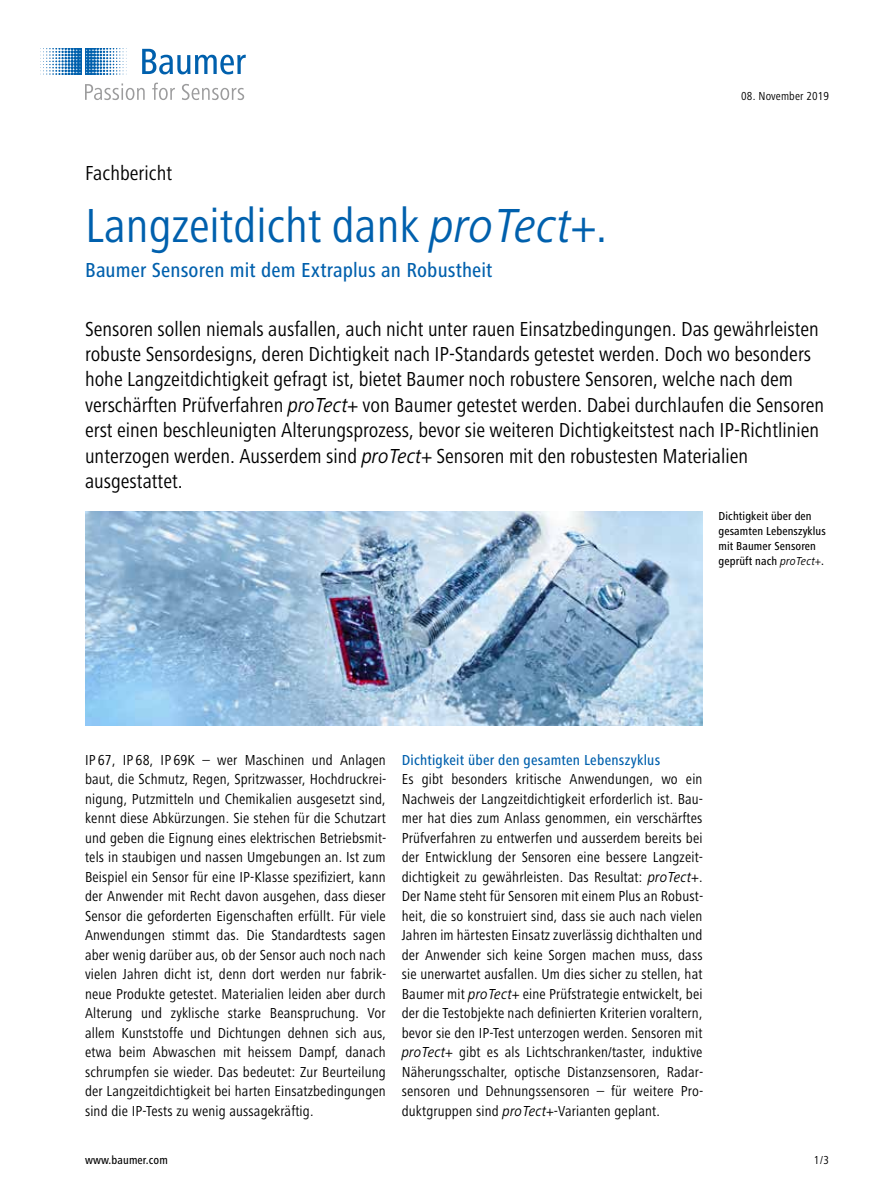
<style>
.page{position:relative;width:893px;height:1188px;background:#fff}
.page>*{position:absolute;margin:0;border:0;box-sizing:border-box;transform-origin:0 0}
.t1{font:condensed 49.5px "Frutiger Next LT";color:#0060ad}
.t2{font:condensed 21px/25.5px "Frutiger Next LT";color:#000}
.t3{font:500 condensed 21px "Frutiger Next LT";letter-spacing:.005em;color:#0060ad}
.t4{font:condensed 15px/19.5px "Frutiger Next LT";letter-spacing:.01em;color:#000;text-align:justify}
.t5{font:500 condensed 15px "Frutiger Next LT";letter-spacing:.015em;color:#0060ad}
.t6{font:500 condensed 12px/15px "Frutiger Next LT";letter-spacing:.01em;color:#000}
.t7{font:condensed 12px "Frutiger Next LT";letter-spacing:.01em;color:#000}
.s1{font-style:italic;font-stretch:normal}
.s2{font-weight:400;font-style:italic;font-stretch:normal}
</style>
<div class="page">
<img style="left:85px;top:511px;width:617px;height:215px">
<svg style="left:142px;top:49px;width:104px;height:25px"></svg>
<svg style="left:40px;top:49px;width:87px;height:26px"></svg>
<svg style="left:85px;top:83px;width:60px;height:17px"></svg>
<svg style="left:152px;top:83px;width:23px;height:17px"></svg>
<svg style="left:182px;top:84px;width:62px;height:16px"></svg>
<p class="t7" style="left:741px;top:89px;width:89px">08. November 2019</p>
<h2 class="t2" style="left:85px;top:160px;width:89px">Fachbericht</h2>
<h1 class="t1" style="left:85px;top:199px;width:524px">Langzeitdicht dank <span class="s1">proTect+</span>.</h1>
<h2 class="t3" style="left:85px;top:258px;width:409px">Baumer Sensoren mit dem Extraplus an Robustheit</h2>
<p class="t2" style="left:85px;top:316px;width:741px">Sensoren sollen niemals ausfallen, auch nicht unter rauen Einsatzbedingungen. Das gewährleisten robuste Sensordesigns, deren Dichtigkeit nach IP-Standards getestet werden. Doch wo besonders hohe Langzeitdichtigkeit gefragt ist, bietet Baumer noch robustere Sensoren, welche nach dem verschärften Prüfverfahren <span class="s1">proTect+</span> von Baumer getestet werden. Dabei durchlaufen die Sensoren erst einen beschleunigten Alterungsprozess, bevor sie weiteren Dichtigkeitstest nach IP-Richtlinien unterzogen werden. Ausserdem sind <span class="s1">proTect+</span> Sensoren mit den robustesten Materialien ausgestattet.</p>
<p class="t6" style="left:718px;top:509px;width:109px">Dichtigkeit über den gesamten Lebenszyklus mit Baumer Sensoren geprüft nach <span class="s2">proTect+</span>.</p>
<p class="t4" style="left:85px;top:750px;width:303px">IP 67, IP 68, IP 69K – wer Maschinen und Anlagen baut, die Schmutz, Regen, Spritzwasser, Hochdruckrei&shy;nigung, Putzmitteln und Chemikalien ausgesetzt sind, kennt diese Abkürzungen. Sie stehen für die Schutzart und geben die Eignung eines elektrischen Betriebsmit&shy;tels in staubigen und nassen Umgebungen an. Ist zum Beispiel ein Sensor für eine IP-Klasse spezifiziert, kann der Anwender mit Recht davon ausgehen, dass dieser Sensor die geforderten Eigenschaften erfüllt. Für viele Anwendungen stimmt das. Die Standardtests sagen aber wenig darüber aus, ob der Sensor auch noch nach vielen Jahren dicht ist, denn dort werden nur fabrik&shy;neue Produkte getestet. Materialien leiden aber durch Alterung und zyklische starke Beanspruchung. Vor allem Kunststoffe und Dichtungen dehnen sich aus, etwa beim Abwaschen mit heissem Dampf, danach schrumpfen sie wieder. Das bedeutet: Zur Beurteilung der Langzeitdichtigkeit bei harten Einsatzbedingungen sind die IP-Tests zu wenig aussagekräftig.</p>
<p class="t5" style="left:402px;top:751px;width:260px">Dichtigkeit über den gesamten Lebenszyklus</p>
<p class="t4" style="left:402px;top:769px;width:303px">Es gibt besonders kritische Anwendungen, wo ein Nachweis der Langzeitdichtigkeit erforderlich ist. Bau&shy;mer hat dies zum Anlass genommen, ein verschärftes Prüfverfahren zu entwerfen und ausserdem bereits bei der Entwicklung der Sensoren eine bessere Langzeit&shy;dichtigkeit zu gewährleisten. Das Resultat: <span class="s1">proTect+</span>.<br>Der Name steht für Sensoren mit einem Plus an Robust&shy;heit, die so konstruiert sind, dass sie auch nach vielen Jahren im härtesten Einsatz zuverlässig dichthalten und der Anwender sich keine Sorgen machen muss, dass sie unerwartet ausfallen. Um dies sicher zu stellen, hat Baumer mit <span class="s1">proTect+</span> eine Prüfstrategie entwickelt, bei der die Testobjekte nach definierten Kriterien voraltern, bevor sie den IP-Test unterzogen werden. Sensoren mit <span class="s1">proTect+</span> gibt es als Lichtschranken/taster, induktive Näherungsschalter, optische Distanzsensoren, Radar&shy;sensoren und Dehnungssensoren – für weitere Pro&shy;duktgruppen sind <span class="s1">proTect+</span>-Varianten geplant.</p>
<p class="t6" style="left:85px;top:1152px;width:84px">www.baumer.com</p>
<p class="t7" style="left:814px;top:1153px;width:17px">1/3</p>
</div>
